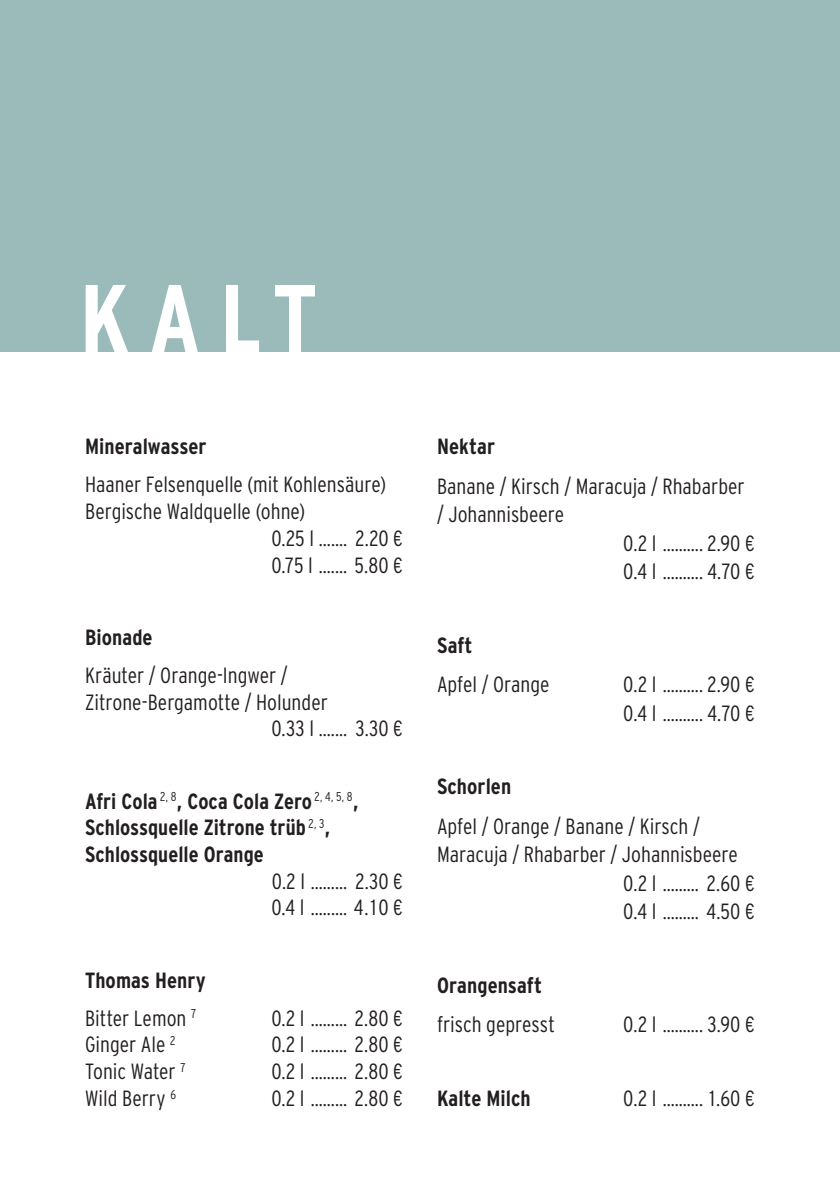
<style>
.page{position:relative;width:840px;height:1191px;background:#fff}
.page>*{position:absolute;margin:0;border:0;box-sizing:border-box;transform-origin:0 0}
.t1{font:700 condensed 96px "Interstate";color:#fff}
.Copy_2splt_2mm_halbe{font:300 condensed 22px/28.4px "Interstate";color:#231f20}
.Copy_2splt_2mm_halbe-2{font:700 condensed 22px "Interstate";color:#231f20}
</style>
<div class="page">
<div style="left:0;top:0;width:839px;height:351px;background:#9bbbba"></div>
<p class="t1" style="left:79px;top:265px;width:239px">KALT</p>
<p class="Copy_2splt_2mm_halbe-2" style="left:85px;top:434px;width:123px">Mineralwasser</p>
<p class="Copy_2splt_2mm_halbe" style="left:85px;top:470px;width:302px">Haaner Felsenquelle (mit Kohlensäure)</p>
<p class="Copy_2splt_2mm_halbe" style="left:85px;top:497px;width:221px">Bergische Waldquelle (ohne)</p>
<p class="Copy_2splt_2mm_halbe" style="left:271px;top:524px;width:133px">0.25 l ....... 2.20 €</p>
<p class="Copy_2splt_2mm_halbe" style="left:271px;top:550px;width:133px">0.75 l ....... 5.80 €</p>
<p class="Copy_2splt_2mm_halbe-2" style="left:85px;top:625px;width:69px">Bionade</p>
<p class="Copy_2splt_2mm_halbe" style="left:85px;top:661px;width:204px">Kräuter / Orange-Ingwer /</p>
<p class="Copy_2splt_2mm_halbe" style="left:85px;top:687px;width:244px">Zitrone-Bergamotte / Holunder</p>
<p class="Copy_2splt_2mm_halbe" style="left:271px;top:714px;width:133px">0.33 l ....... 3.30 €</p>
<p class="Copy_2splt_2mm_halbe-2" style="left:85px;top:788px;width:274px">Afri Cola <sup>2,</sup> <sup>8</sup>, Coca Cola Zero <sup>2,</sup> <sup>4,</sup> <sup>5,</sup> <sup>8</sup>,</p>
<p class="Copy_2splt_2mm_halbe-2" style="left:85px;top:815px;width:246px">Schlossquelle Zitrone trüb <sup>2,</sup> <sup>3</sup>,</p>
<p class="Copy_2splt_2mm_halbe-2" style="left:85px;top:842px;width:180px">Schlossquelle Orange</p>
<p class="Copy_2splt_2mm_halbe" style="left:272px;top:866px;width:133px">0.2 l ......... 2.30 €</p>
<p class="Copy_2splt_2mm_halbe" style="left:271px;top:893px;width:133px">0.4 l ......... 4.10 €</p>
<p class="Copy_2splt_2mm_halbe-2" style="left:85px;top:967px;width:122px">Thomas Henry</p>
<p class="Copy_2splt_2mm_halbe" style="left:85px;top:1003px;width:113px">Bitter Lemon <sup>7</sup></p>
<p class="Copy_2splt_2mm_halbe" style="left:271px;top:1003px;width:133px">0.2 l ......... 2.80 €</p>
<p class="Copy_2splt_2mm_halbe" style="left:85px;top:1030px;width:92px">Ginger Ale <sup>2</sup></p>
<p class="Copy_2splt_2mm_halbe" style="left:271px;top:1030px;width:133px">0.2 l ......... 2.80 €</p>
<p class="Copy_2splt_2mm_halbe" style="left:85px;top:1057px;width:102px">Tonic Water <sup>7</sup></p>
<p class="Copy_2splt_2mm_halbe" style="left:271px;top:1057px;width:133px">0.2 l ......... 2.80 €</p>
<p class="Copy_2splt_2mm_halbe" style="left:85px;top:1083px;width:92px">Wild Berry <sup>6</sup></p>
<p class="Copy_2splt_2mm_halbe" style="left:271px;top:1083px;width:133px">0.2 l ......... 2.80 €</p>
<p class="Copy_2splt_2mm_halbe-2" style="left:437px;top:434px;width:60px">Nektar</p>
<p class="Copy_2splt_2mm_halbe" style="left:437px;top:472px;width:309px">Banane / Kirsch / Maracuja / Rhabarber</p>
<p class="Copy_2splt_2mm_halbe" style="left:437px;top:500px;width:129px">/ Johannisbeere</p>
<p class="Copy_2splt_2mm_halbe" style="left:623px;top:528px;width:133px">0.2 l .......... 2.90 €</p>
<p class="Copy_2splt_2mm_halbe" style="left:623px;top:557px;width:133px">0.4 l .......... 4.70 €</p>
<p class="Copy_2splt_2mm_halbe-2" style="left:437px;top:632px;width:37px">Saft</p>
<p class="Copy_2splt_2mm_halbe" style="left:437px;top:670px;width:114px">Apfel / Orange</p>
<p class="Copy_2splt_2mm_halbe" style="left:623px;top:670px;width:133px">0.2 l .......... 2.90 €<br>0.4 l .......... 4.70 €</p>
<p class="Copy_2splt_2mm_halbe-2" style="left:437px;top:774px;width:76px">Schorlen</p>
<p class="Copy_2splt_2mm_halbe" style="left:437px;top:812px;width:264px">Apfel / Orange / Banane / Kirsch /</p>
<p class="Copy_2splt_2mm_halbe" style="left:437px;top:840px;width:302px">Maracuja / Rhabarber / Johannisbeere</p>
<p class="Copy_2splt_2mm_halbe" style="left:623px;top:868px;width:133px">0.2 l ......... 2.60 €</p>
<p class="Copy_2splt_2mm_halbe" style="left:623px;top:896px;width:133px">0.4 l ......... 4.50 €</p>
<p class="Copy_2splt_2mm_halbe-2" style="left:437px;top:972px;width:106px">Orangensaft</p>
<p class="Copy_2splt_2mm_halbe" style="left:437px;top:1010px;width:119px">frisch gepresst</p>
<p class="Copy_2splt_2mm_halbe" style="left:623px;top:1010px;width:133px">0.2 l .......... 3.90 €</p>
<p class="Copy_2splt_2mm_halbe-2" style="left:437px;top:1085px;width:95px">Kalte Milch</p>
<p class="Copy_2splt_2mm_halbe" style="left:623px;top:1083px;width:133px">0.2 l .......... 1.60 €</p>
</div>
